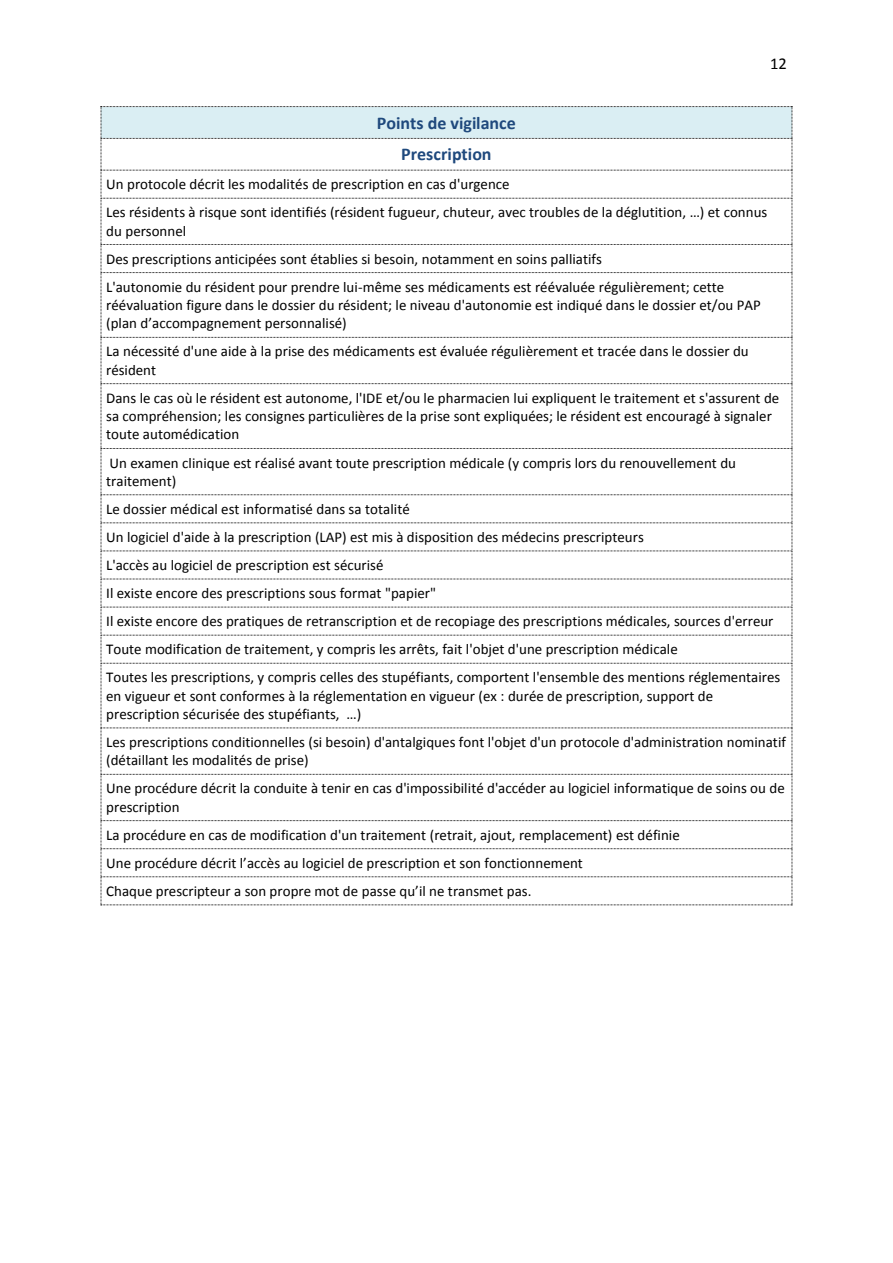
<style>
.page{position:relative;width:893px;height:1263px;background:#fff}
.page>*{position:absolute;margin:0;border:0;box-sizing:border-box;transform-origin:0 0}
.t1{font:700 18px "Calibri";color:#1f497d}
.t2{font:16.5px "Calibri";color:#000}
.t3{font:15px/18.3px "Calibri";color:#000}
</style>
<div class="page">
<svg style="left:101px;top:106px;width:692px;height:799px"></svg>
<p class="t2" style="left:770px;top:56px;width:18px">12</p>
<p class="t1" style="left:377px;top:115px;width:141px">Points de vigilance</p>
<p class="t1" style="left:401px;top:147px;width:92px">Prescription</p>
<p class="t3" style="left:106px;top:176px;width:405px">Un protocole décrit les modalités de prescription en cas d'urgence</p>
<p class="t3" style="left:106px;top:204px;width:663px">Les résidents à risque sont identifiés (résident fugueur, chuteur, avec troubles de la déglutition, …) et connus du personnel</p>
<p class="t3" style="left:106px;top:251px;width:497px">Des prescriptions anticipées sont établies si besoin, notamment en soins palliatifs</p>
<p class="t3" style="left:106px;top:279px;width:656px">L'autonomie du résident pour prendre lui-même ses médicaments est réévaluée régulièrement; cette réévaluation figure dans le dossier du résident; le niveau d'autonomie est indiqué dans le dossier et/ou PAP (plan d’accompagnement personnalisé)</p>
<p class="t3" style="left:106px;top:344px;width:644px">La nécessité d'une aide à la prise des médicaments est évaluée régulièrement et tracée dans le dossier du résident</p>
<p class="t3" style="left:106px;top:390px;width:675px">Dans le cas où le résident est autonome, l'IDE et/ou le pharmacien lui expliquent le traitement et s'assurent de sa compréhension; les consignes particulières de la prise sont expliquées; le résident est encouragé à signaler toute automédication</p>
<p class="t3" style="left:106px;top:455px;width:631px">Un examen clinique est réalisé avant toute prescription médicale (y compris lors du renouvellement du traitement)</p>
<p class="t3" style="left:106px;top:501px;width:305px">Le dossier médical est informatisé dans sa totalité</p>
<p class="t3" style="left:106px;top:529px;width:539px">Un logiciel d'aide à la prescription (LAP) est mis à disposition des médecins prescripteurs</p>
<p class="t3" style="left:106px;top:557px;width:279px">L'accès au logiciel de prescription est sécurisé</p>
<p class="t3" style="left:106px;top:585px;width:331px">Il existe encore des prescriptions sous format "papier"</p>
<p class="t3" style="left:106px;top:613px;width:669px">Il existe encore des pratiques de retranscription et de recopiage des prescriptions médicales, sources d'erreur</p>
<p class="t3" style="left:106px;top:641px;width:573px">Toute modification de traitement, y compris les arrêts, fait l'objet d'une prescription médicale</p>
<p class="t3" style="left:106px;top:669px;width:676px">Toutes les prescriptions, y compris celles des stupéfiants, comportent l'ensemble des mentions réglementaires en vigueur et sont conformes à la réglementation en vigueur (ex : durée de prescription, support de prescription sécurisée des stupéfiants, …)</p>
<p class="t3" style="left:106px;top:734px;width:681px">Les prescriptions conditionnelles (si besoin) d'antalgiques font l'objet d'un protocole d'administration nominatif (détaillant les modalités de prise)</p>
<p class="t3" style="left:106px;top:781px;width:680px">Une procédure décrit la conduite à tenir en cas d'impossibilité d'accéder au logiciel informatique de soins ou de prescription</p>
<p class="t3" style="left:106px;top:827px;width:575px">La procédure en cas de modification d'un traitement (retrait, ajout, remplacement) est définie</p>
<p class="t3" style="left:106px;top:855px;width:478px">Une procédure décrit l’accès au logiciel de prescription et son fonctionnement</p>
<p class="t3" style="left:106px;top:883px;width:427px">Chaque prescripteur a son propre mot de passe qu’il ne transmet pas.</p>
</div>
